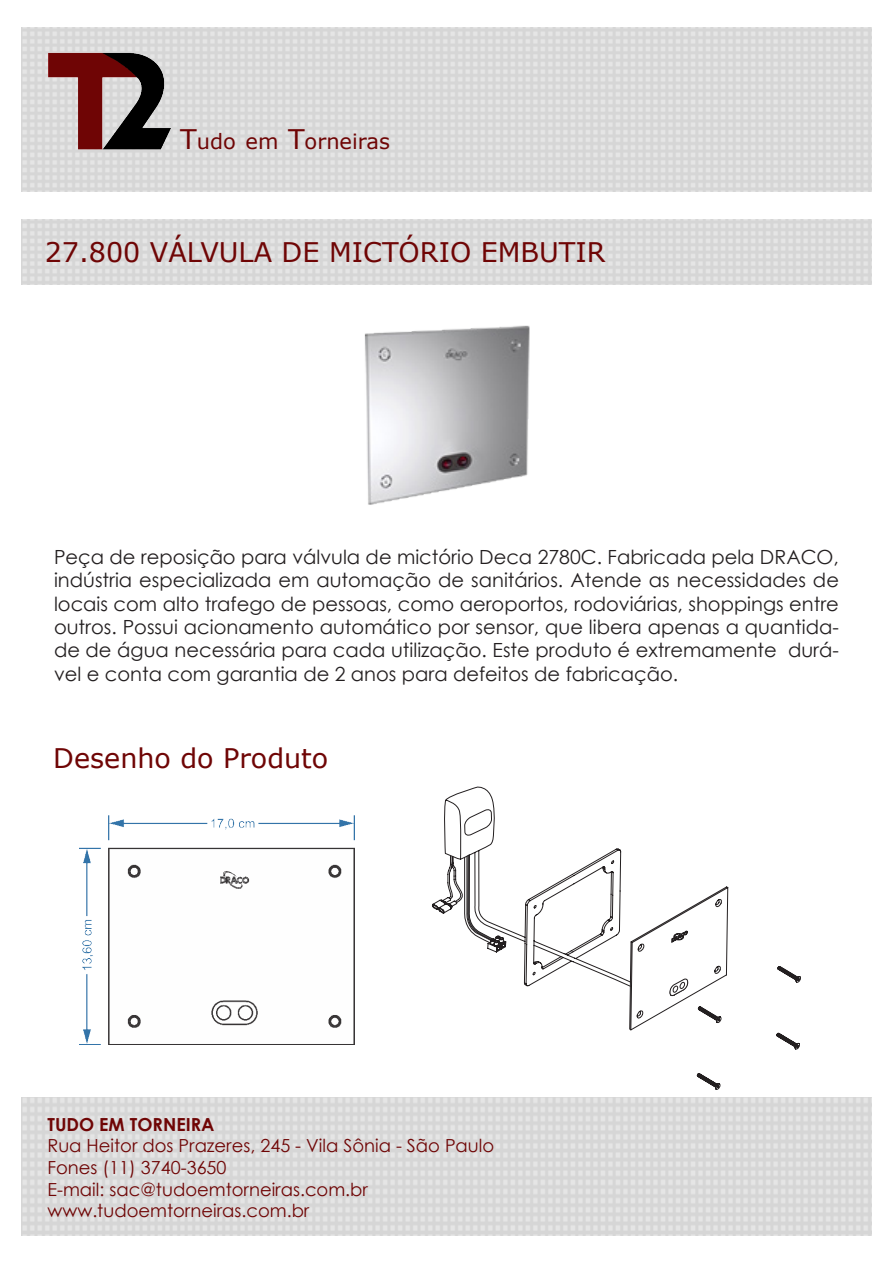
<style>
.page{position:relative;width:893px;height:1263px;background:#fff}
.page>*{position:absolute;margin:0;border:0;box-sizing:border-box;transform-origin:0 0}
.t1{font:27px "Verdana";color:#6f0505}
.t2{font:21px "Verdana";color:#6f0505}
.t3{font:19.5px/23.4px "Century Gothic";color:#231f20;text-align:justify}
.t4{font:18px/21.6px "Century Gothic";color:#6f0505}
.t5{font:700 18px "Century Gothic";color:#6f0505}
.s1{font-size:27px}
</style>
<div class="page">
<img style="left:22px;top:28px;width:849px;height:163px">
<img style="left:42px;top:47px;width:138px;height:109px">
<img style="left:22px;top:1097px;width:849px;height:138px">
<img style="left:22px;top:219px;width:849px;height:66px">
<img style="left:364px;top:325px;width:166px;height:180px">
<img style="left:79px;top:815px;width:275px;height:230px">
<svg style="left:432px;top:786px;width:369px;height:304px"></svg>
<p class="t2" style="left:180px;top:126px;width:211px"><span class="s1">T</span>udo em <span class="s1">T</span>orneiras</p>
<h1 class="t1" style="left:45px;top:233px;width:562px">27.800 VÁLVULA DE MICTÓRIO EMBUTIR</h1>
<p class="t3" style="left:54px;top:545px;width:786px">Peça de reposição para válvula de mictório Deca 2780C. Fabricada pela DRACO, indústria especializada em automação de sanitários. Atende as necessidades de locais com alto trafego de pessoas, como aeroportos, rodoviárias, shoppings entre outros. Possui acionamento automático por sensor, que libera apenas a quantida&shy;de de água necessária para cada utilização. Este produto é extremamente durá&shy;vel e conta com garantia de 2 anos para defeitos de fabricação.</p>
<h1 class="t1" style="left:53px;top:739px;width:276px">Desenho do Produto</h1>
<p class="t5" style="left:47px;top:1110px;width:169px">TUDO EM TORNEIRA</p>
<p class="t4" style="left:47px;top:1135px;width:448px">Rua Heitor dos Prazeres, 245 - Vila Sônia - São Paulo Fones (11) 3740-3650<br>E-mail: sac@tudoemtorneiras.com.br www.tudoemtorneiras.com.br</p>
</div>
